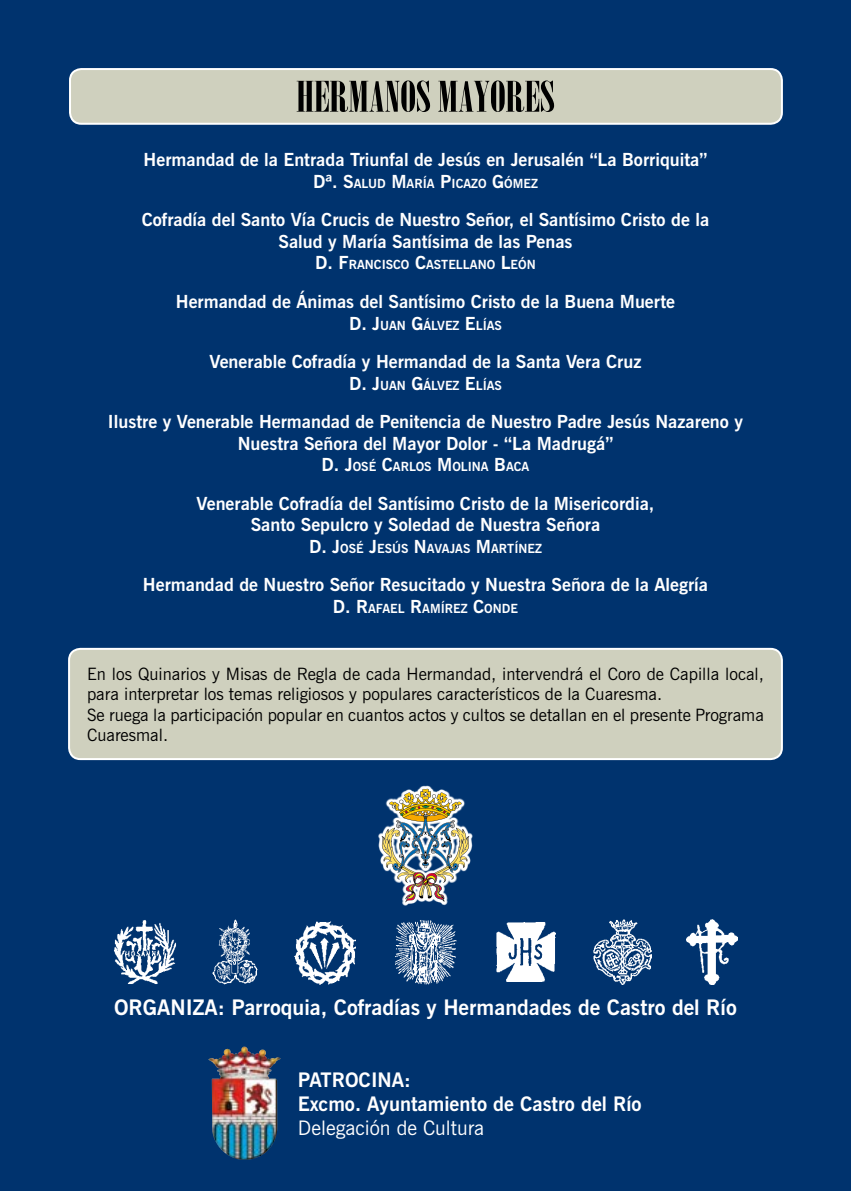
<style>
.page{position:relative;width:851px;height:1191px;background:#fff}
.page>*{position:absolute;margin:0;border:0;box-sizing:border-box;transform-origin:0 0}
.t1{font:42px "Bodoni MT Poster Compressed";color:#000;scale:1.2 1}
.t2{font:700 21.4px "News Gothic BT";color:#fff}
.t3{font:700 20px/24px "News Gothic BT";color:#fff}
.t4{font:20px "News Gothic BT";color:#fff}
.t5{font:700 18px/21.6px "News Gothic BT";color:#fff;text-align:center}
.t6{font:17px/20.4px "News Gothic BT";color:#000}
.t7{font:700 12.6px "News Gothic BT";color:#fff}
.s1{font-size:18px}
</style>
<div class="page">
<div style="left:0;top:0;width:850px;height:1191px;background:#00336e"></div>
<img style="left:208px;top:1046px;width:73px;height:114px">
<div style="left:70px;top:69px;width:711px;height:55px;background:#cfd0be;border-radius:11px"></div>
<div style="left:69px;top:68px;width:713px;height:57px;border:2px solid #fff;border-radius:11px"></div>
<div style="left:69px;top:649px;width:712px;height:110px;background:#cfd0be;border-radius:11px"></div>
<div style="left:68px;top:648px;width:714px;height:112px;border:2px solid #fff;border-radius:11px"></div>
<img style="left:594px;top:919px;width:57px;height:65px">
<img style="left:496px;top:922px;width:59px;height:59px">
<img style="left:114px;top:920px;width:62px;height:64px">
<img style="left:212px;top:919px;width:45px;height:65px">
<img style="left:395px;top:955px;width:61px;height:29px">
<img style="left:686px;top:919px;width:51px;height:65px">
<img style="left:294px;top:921px;width:61px;height:63px">
<svg style="left:378px;top:785px;width:144px;height:170px"></svg>
<img style="left:381px;top:789px;width:88px;height:113px">
<h1 class="t1" style="left:296px;top:73px;width:31px">HERMAN</h1>
<h1 class="t1" style="left:400px;top:73px;width:103px">OS MAYORES</h1>
<p class="t5" style="left:144px;top:149px;width:565px">Hermandad de la Entrada Triunfal de Jesús en Jerusalén “La Borriquita”</p>
<p class="t7" style="left:313px;top:176px;width:226px"><span class="s1">Dª. S</span>ALUD <span class="s1">M</span>ARÍA <span class="s1">P</span>ICAZO <span class="s1">G</span>ÓM EZ</p>
<p class="t5" style="left:142px;top:209px;width:569px">Cofradía del Santo Vía Crucis de Nuestro Señor, el Santísimo Cristo de la<br>Salud y María Santísima de las Penas</p>
<p class="t7" style="left:315px;top:257px;width:222px"><span class="s1">D. F</span>RANCISCO <span class="s1">C</span>ASTELLANO <span class="s1">L</span>EÓN</p>
<p class="t5" style="left:176px;top:290px;width:500px">Hermandad de Ánimas del Santísimo Cristo de la Buena Muerte</p>
<p class="t7" style="left:349px;top:317px;width:154px"><span class="s1">D. J</span>UAN <span class="s1">G</span>ÁLVEZ <span class="s1">E</span> LÍAS</p>
<p class="t5" style="left:209px;top:350px;width:433px">Venerable Cofradía y Hermandad de la Santa Vera Cruz</p>
<p class="t7" style="left:349px;top:377px;width:154px"><span class="s1">D. J</span>UAN <span class="s1">G</span>ÁLVEZ <span class="s1">E</span> LÍAS</p>
<p class="t5" style="left:108px;top:410px;width:636px">Ilustre y Venerable Hermandad de Penitencia de Nuestro Padre Jesús Nazareno y<br>Nuestra Señora del Mayor Dolor - “La Madrugá”</p>
<p class="t7" style="left:321px;top:459px;width:209px"><span class="s1">D. J</span>OSÉ <span class="s1">C</span>ARLOS <span class="s1">M</span>OLINA <span class="s1">B</span>ACA</p>
<p class="t5" style="left:196px;top:492px;width:459px">Venerable Cofradía del Santísimo Cristo de la Misericordia,<br>Santo Sepulcro y Soledad de Nuestra Señora</p>
<p class="t7" style="left:309px;top:540px;width:234px"><span class="s1">D. J</span>OSÉ <span class="s1">J</span>ESÚS <span class="s1">N</span>AVAJAS <span class="s1">M</span>ARTÍNEZ</p>
<p class="t5" style="left:143px;top:574px;width:566px">Hermandad de Nuestro Señor Resucitado y Nuestra Señora de la Alegría</p>
<p class="t7" style="left:333px;top:600px;width:187px"><span class="s1">D. R</span>AFAEL <span class="s1">R</span>AM ÍREZ <span class="s1">C</span>ONDE</p>
<p class="t6" style="left:87px;top:663px;width:678px">En los Quinarios y Misas de Regla de cada Hermandad, intervendrá el Coro de Capilla local, para interpretar los temas religiosos y populares característicos de la Cuaresma.<br>Se ruega la participación popular en cuantos actos y cultos se detallan en el presente Programa Cuaresmal.</p>
<p class="t2" style="left:114px;top:994px;width:624px">ORGANIZA: Parroquia, Cofradías y Hermandades de Castro del Río</p>
<p class="t3" style="left:298px;top:1068px;width:345px">PATROCINA:<br>Excmo. Ayuntamiento de Castro del Río</p>
<p class="t4" style="left:298px;top:1116px;width:188px">Delegación de Cultura</p>
</div>
